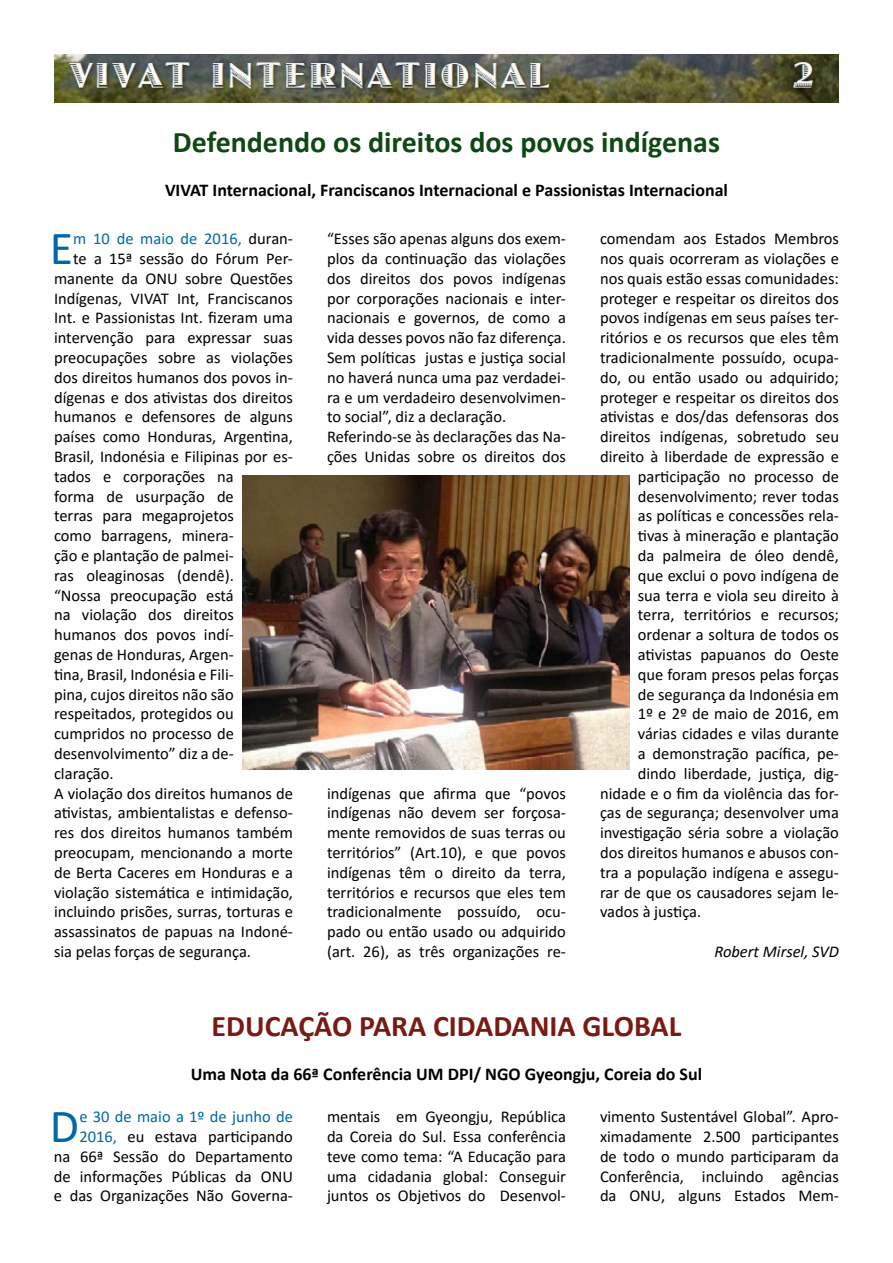
<style>
.page{position:relative;width:893px;height:1263px;background:#fff}
.page>*{position:absolute;margin:0;border:0;box-sizing:border-box;transform-origin:0 0}
.t1{font:47.7px "Calibri";color:#0068a8}
.t2{font:700 30px "Calibri";color:#0e4812}
.t3{font:700 30px "Calibri";color:#791b14}
.t4{font:700 18px "Calibri";color:#000}
.t5{font:16.5px/19.8px "Calibri";color:#000;text-align:justify}
.t6{font:16.5px "Calibri";color:#0068a8}
.t7{font:italic 16.5px "Calibri";color:#000}
.s1{color:#000}
.s2{color:#0068a8}
</style>
<div class="page">
<img style="left:54px;top:54px;width:785px;height:48px">
<img style="left:242px;top:475px;width:387px;height:295px">
<h2 class="t2" style="left:173px;top:120px;width:549px">Defendendo os direitos dos povos indígenas</h2>
<p class="t4" style="left:165px;top:177px;width:564px">VIVAT Internacional, Franciscanos Internacional e Passionistas Internacional</p>
<h1 class="t1" style="left:50px;top:215px;width:25px">E</h1>
<p class="t6" style="left:73px;top:227px;width:221px">m 10 de maio de 2016, <span class="s1">duran-</span></p>
<p class="t5" style="left:73px;top:248px;width:221px">te a 15ª sessão do Fórum Per-</p>
<p class="t5" style="left:54px;top:268px;width:240px">manente da ONU sobre Questões</p>
<p class="t5" style="left:54px;top:288px;width:240px">Indígenas, VIVAT Int, Franciscanos</p>
<p class="t5" style="left:54px;top:307px;width:240px">Int. e Passionistas Int. fizeram uma</p>
<p class="t5" style="left:54px;top:327px;width:240px">intervenção para expressar suas</p>
<p class="t5" style="left:54px;top:347px;width:240px">preocupações sobre as violações</p>
<p class="t5" style="left:54px;top:367px;width:240px">dos direitos humanos dos povos in-</p>
<p class="t5" style="left:54px;top:387px;width:240px">dígenas e dos ativistas dos direitos</p>
<p class="t5" style="left:54px;top:406px;width:240px">humanos e defensores de alguns</p>
<p class="t5" style="left:54px;top:426px;width:240px">países como Honduras, Argentina,</p>
<p class="t5" style="left:54px;top:446px;width:240px">Brasil, Indonésia e Filipinas por es-</p>
<p class="t5" style="left:54px;top:466px;width:181px">tados e corporações na</p>
<p class="t5" style="left:54px;top:486px;width:181px">forma de usurpação de</p>
<p class="t5" style="left:54px;top:505px;width:181px">terras para megaprojetos</p>
<p class="t5" style="left:54px;top:525px;width:181px">como barragens, minera-</p>
<p class="t5" style="left:54px;top:545px;width:181px">ção e plantação de palmei-</p>
<p class="t5" style="left:54px;top:565px;width:181px">ras oleaginosas (dendê).</p>
<p class="t5" style="left:54px;top:585px;width:181px">“Nossa preocupação está</p>
<p class="t5" style="left:54px;top:604px;width:181px">na violação dos direitos</p>
<p class="t5" style="left:54px;top:624px;width:181px">humanos dos povos indí-</p>
<p class="t5" style="left:54px;top:644px;width:181px">genas de Honduras, Argen-</p>
<p class="t5" style="left:54px;top:664px;width:181px">tina, Brasil, Indonésia e Fili-</p>
<p class="t5" style="left:54px;top:684px;width:181px">pina, cujos direitos não são</p>
<p class="t5" style="left:54px;top:703px;width:181px">respeitados, protegidos ou</p>
<p class="t5" style="left:54px;top:723px;width:181px">cumpridos no processo de</p>
<p class="t5" style="left:54px;top:743px;width:181px">desenvolvimento” diz a de-</p>
<p class="t5" style="left:54px;top:763px;width:61px">claração.</p>
<p class="t5" style="left:54px;top:783px;width:240px">A violação dos direitos humanos de</p>
<p class="t5" style="left:54px;top:802px;width:240px">ativistas, ambientalistas e defenso-</p>
<p class="t5" style="left:54px;top:822px;width:240px">res dos direitos humanos também</p>
<p class="t5" style="left:54px;top:842px;width:240px">preocupam, mencionando a morte</p>
<p class="t5" style="left:54px;top:862px;width:240px">de Berta Caceres em Honduras e a</p>
<p class="t5" style="left:54px;top:882px;width:240px">violação sistemática e intimidação,</p>
<p class="t5" style="left:54px;top:901px;width:240px">incluindo prisões, surras, torturas e</p>
<p class="t5" style="left:54px;top:921px;width:240px">assassinatos de papuas na Indoné-</p>
<p class="t5" style="left:54px;top:941px;width:199px">sia pelas forças de segurança.</p>
<p class="t5" style="left:327px;top:228px;width:240px;text-align:left">“Esses são apenas alguns dos exem&shy;plos da continuação das violações dos direitos dos povos indígenas por corporações nacionais e inter&shy;nacionais e governos, de como a vida desses povos não faz diferença.<br>Sem políticas justas e justiça social no haverá nunca uma paz verdadei&shy;ra e um verdadeiro desenvolvimen&shy;to social”, diz a declaração.<br>Referindo-se às declarações das Na&shy;ções Unidas sobre os direitos dos</p>
<p class="t5" style="left:327px;top:783px;width:240px">indígenas que afirma que “povos indígenas não devem ser forçosa&shy;mente removidos de suas terras ou territórios” (Art.10), e que povos indígenas têm o direito da terra, territórios e recursos que eles tem tradicionalmente possuído, ocu&shy;pado ou então usado ou adquirido (art. 26), as três organizações re-</p>
<p class="t5" style="left:600px;top:228px;width:240px">comendam aos Estados Membros</p>
<p class="t5" style="left:600px;top:248px;width:240px">nos quais ocorreram as violações e</p>
<p class="t5" style="left:600px;top:268px;width:240px">nos quais estão essas comunidades:</p>
<p class="t5" style="left:600px;top:288px;width:240px">proteger e respeitar os direitos dos</p>
<p class="t5" style="left:600px;top:307px;width:240px">povos indígenas em seus países ter-</p>
<p class="t5" style="left:600px;top:327px;width:240px">ritórios e os recursos que eles têm</p>
<p class="t5" style="left:600px;top:347px;width:240px">tradicionalmente possuído, ocupa-</p>
<p class="t5" style="left:600px;top:367px;width:240px">do, ou então usado ou adquirido;</p>
<p class="t5" style="left:600px;top:387px;width:240px">proteger e respeitar os direitos dos</p>
<p class="t5" style="left:600px;top:406px;width:240px">ativistas e dos/das defensoras dos</p>
<p class="t5" style="left:600px;top:426px;width:240px">direitos indígenas, sobretudo seu</p>
<p class="t5" style="left:600px;top:446px;width:240px">direito à liberdade de expressão e</p>
<p class="t5" style="left:638px;top:466px;width:203px">participação no processo de</p>
<p class="t5" style="left:638px;top:486px;width:203px">desenvolvimento; rever todas</p>
<p class="t5" style="left:638px;top:505px;width:203px">as políticas e concessões rela-</p>
<p class="t5" style="left:638px;top:525px;width:203px">tivas à mineração e plantação</p>
<p class="t5" style="left:638px;top:545px;width:203px">da palmeira de óleo dendê,</p>
<p class="t5" style="left:638px;top:565px;width:203px">que exclui o povo indígena de</p>
<p class="t5" style="left:638px;top:585px;width:203px">sua terra e viola seu direito à</p>
<p class="t5" style="left:638px;top:604px;width:203px">terra, territórios e recursos;</p>
<p class="t5" style="left:638px;top:624px;width:203px">ordenar a soltura de todos os</p>
<p class="t5" style="left:638px;top:644px;width:203px">ativistas papuanos do Oeste</p>
<p class="t5" style="left:638px;top:664px;width:203px">que foram presos pelas forças</p>
<p class="t5" style="left:638px;top:684px;width:203px">de segurança da Indonésia em</p>
<p class="t5" style="left:638px;top:703px;width:203px">1º e 2º de maio de 2016, em</p>
<p class="t5" style="left:638px;top:723px;width:203px">várias cidades e vilas durante</p>
<p class="t5" style="left:638px;top:743px;width:203px">a demonstração pacífica, pe-</p>
<p class="t5" style="left:638px;top:763px;width:203px">dindo liberdade, justiça, dig-</p>
<p class="t5" style="left:600px;top:783px;width:240px">nidade e o fim da violência das for-</p>
<p class="t5" style="left:600px;top:802px;width:240px">ças de segurança; desenvolver uma</p>
<p class="t5" style="left:600px;top:822px;width:240px">investigação séria sobre a violação</p>
<p class="t5" style="left:600px;top:842px;width:240px">dos direitos humanos e abusos con-</p>
<p class="t5" style="left:600px;top:862px;width:240px">tra a população indígena e assegu-</p>
<p class="t5" style="left:600px;top:882px;width:240px">rar de que os causadores sejam le-</p>
<p class="t5" style="left:600px;top:901px;width:103px">vados à justiça.</p>
<p class="t7" style="left:714px;top:940px;width:126px">Robert Mirsel, SVD</p>
<h2 class="t3" style="left:212px;top:1004px;width:471px">EDUCAÇÃO PARA CIDADANIA GLOBAL</h2>
<p class="t4" style="left:191px;top:1061px;width:513px">Uma Nota da 66ª Conferência UM DPI/ NGO Gyeongju, Coreia do Sul</p>
<p class="t5" style="left:54px;top:1106px;width:240px;text-align:right"><span class="s2">e 30 de maio a 1º de junho de<br>2016,</span> eu estava participando<br>na 66ª Sessão do Departamento de informações Públicas da ONU e das Organizações Não Governa-</p>
<p class="t5" style="left:327px;top:1106px;width:240px">mentais em Gyeongju, República da Coreia do Sul. Essa conferência teve como tema: “A Educação para uma cidadania global: Conseguir juntos os Objetivos do Desenvol-</p>
<p class="t5" style="left:600px;top:1106px;width:240px">vimento Sustentável Global”. Apro&shy;ximadamente 2.500 participantes de todo o mundo participaram da Conferência, incluindo agências da ONU, alguns Estados Mem-</p>
<h1 class="t1" style="left:50px;top:1093px;width:31px">D</h1>
</div>
